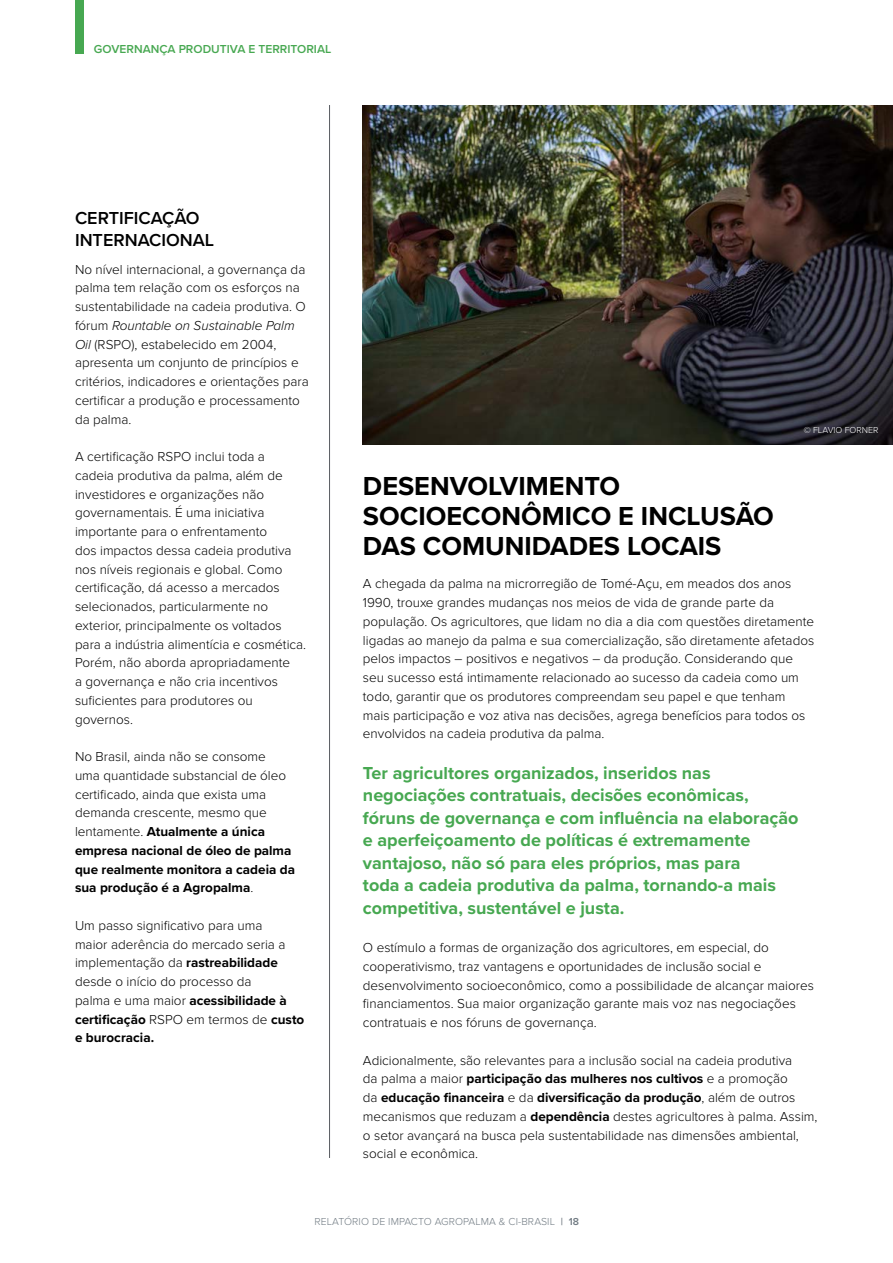
<style>
.page{position:relative;width:893px;height:1263px;background:#fff}
.page>*{position:absolute;margin:0;border:0;box-sizing:border-box;transform-origin:0 0}
.t1{font:700 27px/30px "Proxima Nova";color:#000}
.t2{font:700 18px/22.5px "Proxima Nova";color:#47a851}
.t3{font:600 18px/21.6px "Proxima Nova";color:#000}
.t4{font:300 13.5px/18.8px "Proxima Nova";color:#000}
.t5{font:600 12px "Proxima Nova";color:#47a851}
.t6{font:300 10.5px "Proxima Nova";letter-spacing:.01em;color:#717b83}
.t7{font:300 9px "Proxima Nova";color:#fff}
.s1{font-style:italic}
.s2{font-weight:700}
.s3{font-weight:600}
</style>
<div class="page">
<div style="left:75px;top:0;width:8px;height:53px;background:#47a851"></div>
<img style="left:363px;top:105px;width:530px;height:340px">
<hr style="left:329px;top:105px;width:1px;height:1053px;background:#595c61">
<p class="t5" style="left:94px;top:40px;width:239px">GOVERNANÇA PRODUTIVA E TERRITORIAL</p>
<h2 class="t3" style="left:75px;top:207px;width:141px">CERTIFICAÇÃO<br>INTERNACIONAL</h2>
<p class="t4" style="left:75px;top:260px;width:235px">No nível internacional, a governança da palma tem relação com os esforços na sustentabilidade na cadeia produtiva. O fórum <span class="s1">Rountable on Sustainable Palm Oil</span> (RSPO), estabelecido em 2004, apresenta um conjunto de princípios e critérios, indicadores e orientações para certificar a produção e processamento da palma.</p>
<p class="t4" style="left:75px;top:447px;width:233px">A certificação RSPO inclui toda a cadeia produtiva da palma, além de investidores e organizações não governamentais. É uma iniciativa importante para o enfrentamento<br>dos impactos dessa cadeia produtiva nos níveis regionais e global. Como certificação, dá acesso a mercados selecionados, particularmente no exterior, principalmente os voltados para a indústria alimentícia e cosmética.<br>Porém, não aborda apropriadamente<br>a governança e não cria incentivos suficientes para produtores ou governos.</p>
<p class="t4" style="left:75px;top:747px;width:222px">No Brasil, ainda não se consome<br>uma quantidade substancial de óleo certificado, ainda que exista uma demanda crescente, mesmo que lentamente. <span class="s2">Atualmente a única empresa nacional de óleo de palma que realmente monitora a cadeia da sua produção é a Agropalma</span>.</p>
<p class="t4" style="left:75px;top:916px;width:231px">Um passo significativo para uma<br>maior aderência do mercado seria a implementação da <span class="s2">rastreabilidade </span>desde o início do processo da<br>palma e uma maior <span class="s2">acessibilidade à certificação</span> RSPO em termos de <span class="s2">custo e burocracia.</span></p>
<p class="t7" style="left:804px;top:425px;width:76px">© FLAVIO FORNER</p>
<h1 class="t1" style="left:363px;top:470px;width:412px">DESENVOLVIMENTO<br>SOCIOECONÔMICO E INCLUSÃO<br>DAS COMUNIDADES LOCAIS</h1>
<p class="t4" style="left:363px;top:575px;width:453px">A chegada da palma na microrregião de Tomé-Açu, em meados dos anos 1990, trouxe grandes mudanças nos meios de vida de grande parte da população. Os agricultores, que lidam no dia a dia com questões diretamente ligadas ao manejo da palma e sua comercialização, são diretamente afetados pelos impactos – positivos e negativos – da produção. Considerando que seu sucesso está intimamente relacionado ao sucesso da cadeia como um todo, garantir que os produtores compreendam seu papel e que tenham mais participação e voz ativa nas decisões, agrega benefícios para todos os envolvidos na cadeia produtiva da palma.</p>
<p class="t2" style="left:363px;top:761px;width:437px">Ter agricultores organizados, inseridos nas negociações contratuais, decisões econômicas, fóruns de governança e com influência na elaboração e aperfeiçoamento de políticas é extremamente vantajoso, não só para eles próprios, mas para<br>toda a cadeia produtiva da palma, tornando-a mais competitiva, sustentável e justa.</p>
<p class="t4" style="left:363px;top:938px;width:452px">O estímulo a formas de organização dos agricultores, em especial, do cooperativismo, traz vantagens e oportunidades de inclusão social e desenvolvimento socioeconômico, como a possibilidade de alcançar maiores financiamentos. Sua maior organização garante mais voz nas negociações contratuais e nos fóruns de governança.</p>
<p class="t4" style="left:363px;top:1051px;width:456px">Adicionalmente, são relevantes para a inclusão social na cadeia produtiva<br>da palma a maior <span class="s2">participação das mulheres nos cultivos</span> e a promoção<br>da <span class="s2">educação financeira</span> e da <span class="s2">diversificação da produção</span>, além de outros mecanismos que reduzam a <span class="s2">dependência</span> destes agricultores à palma. Assim, o setor avançará na busca pela sustentabilidade nas dimensões ambiental, social e econômica.</p>
<p class="t6" style="left:314px;top:1215px;width:266px">RELATÓRIO DE IMPACTO AGROPALMA &amp; CI-BRASIL <span class="s3">| 18</span></p>
</div>
